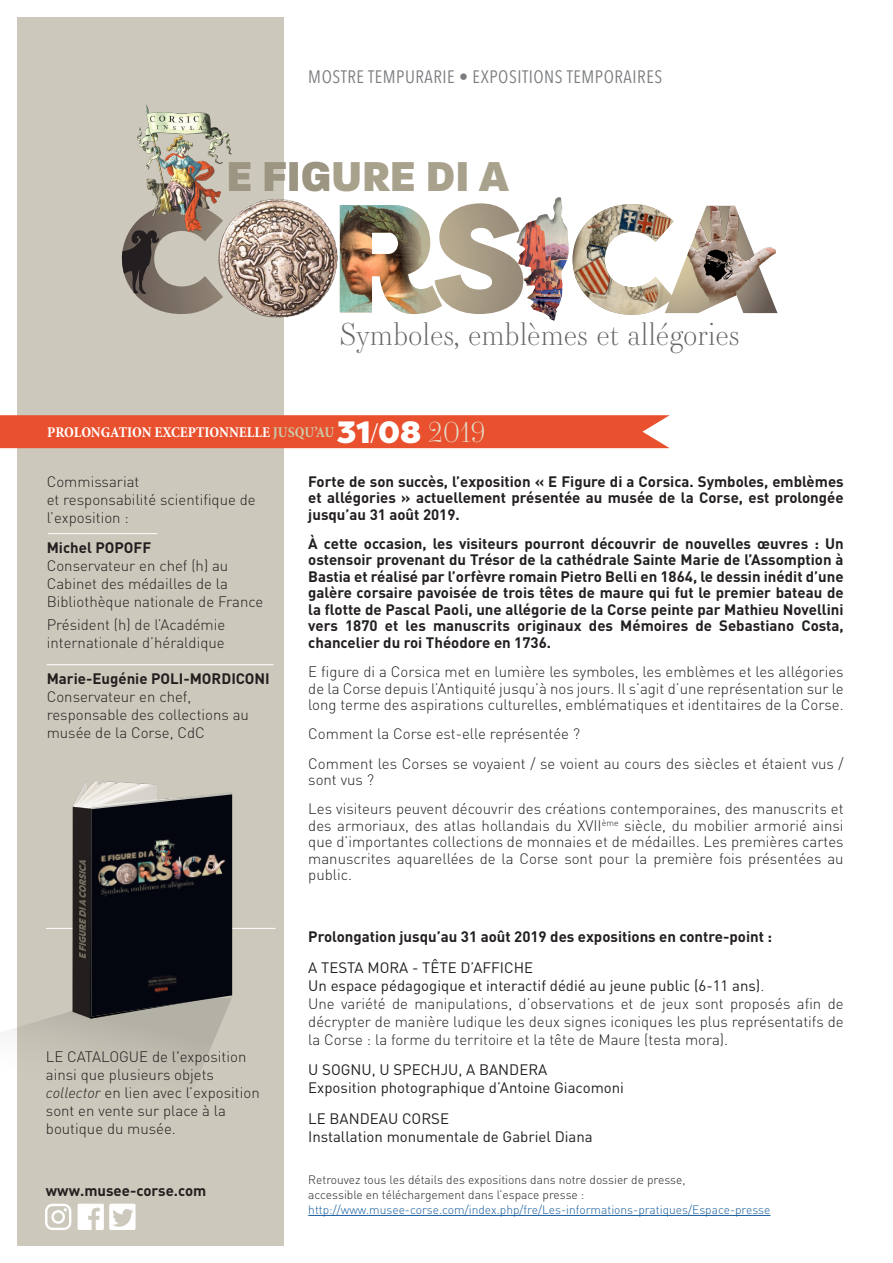
<style>
.page{position:relative;width:893px;height:1263px;background:#fff}
.page>*{position:absolute;margin:0;border:0;box-sizing:border-box;transform-origin:0 0}
.t1{font:800 45.15px "Paralucent";color:#a8a18c}
.t2{font:300 30.15px "Essonnes Display";color:#656568}
.t3{font:18px "Avenir Next Condensed";letter-spacing:.03em;color:#7a7c7f}
.t4{font:300 15px/18px "DINOT";color:#231f20}
.t5{font:700 15px/16.5px "DINOT";color:#231f20;text-align:justify}
.t6{font:15px/18px "DINOT";color:#231f20}
.t7{font:700 condensed 15px "Minion Pro";color:#fff}
.t8{font:300 12px/15px "DINOT";color:#231f20}
.t9{font:300 12px "DINOT";color:#175d9e}
.s1{color:#9b9581}
.s2{color:#cbc8a6}
.s3{font-family:"Filson Pro";font-weight:900;font-stretch:normal;font-size:30.75px}
.s4{font-family:"Paralucent";font-weight:200;font-stretch:normal;font-size:30.75px}
.s5{font-family:"Essonnes Display";font-weight:300;font-stretch:normal;font-size:27.3px;color:#e2e0cc}
.s6{font-style:italic}
.s7{font-weight:400}
</style>
<div class="page">
<div style="left:17px;top:17px;width:266px;height:1229px;background:#ccc8bb"></div>
<div style="left:485px;top:173px;width:111px;height:155px;background:#231f20;opacity:.46"></div>
<svg style="left:682px;top:205px;width:95px;height:109px"></svg>
<img style="left:573px;top:204px;width:109px;height:111px">
<img style="left:669px;top:206px;width:108px;height:101px">
<img style="left:256px;top:188px;width:44px;height:141px">
<img style="left:137px;top:104px;width:95px;height:99px">
<img style="left:121px;top:203px;width:402px;height:111px">
<hr style="left:48px;top:533px;width:109px;height:1px;background:#fff">
<hr style="left:47px;top:664px;width:227px;height:1px;background:#fff">
<hr style="left:46px;top:928px;width:230px;height:1px;background:#fff">
<div style="left:0;top:415px;width:670px;height:33px;background:#e9502e"></div>
<svg style="left:6px;top:997px;width:278px;height:131px"></svg>
<img style="left:67px;top:781px;width:161px;height:257px">
<img style="left:91px;top:794px;width:141px;height:222px">
<svg style="left:45px;top:1204px;width:26px;height:26px"></svg>
<svg style="left:78px;top:1204px;width:58px;height:26px"></svg>
<hr style="left:308px;top:1215px;width:462px;height:1px;background:#175d9e">
<p class="t3" style="left:308px;top:61px;width:355px">MOSTRE TEMPURARIE • EXPOSITIONS TEMPORAIRES</p>
<h1 class="t1" style="left:226px;top:149px;width:283px"><span class="s1">E FIG</span>URE DI A</h1>
<h2 class="t2" style="left:340px;top:313px;width:401px">Symboles, emblèmes et allégories</h2>
<p class="t7" style="left:47px;top:422px;width:440px">PROLONGATION EXCEPTIONNELLE <span class="s2">JUSQU’AU</span> <span class="s3">31</span><span class="s4">/</span><span class="s3">08</span> <span class="s5">2019</span></p>
<p class="t4" style="left:47px;top:472px;width:210px">Commissariat<br>et responsabilité scientifique de l’exposition :</p>
<p class="t5" style="left:47px;top:539px;width:106px">Michel POPOFF</p>
<p class="t4" style="left:47px;top:556px;width:218px">Conservateur en chef (h) au<br>Cabinet des médailles de la<br>Bibliothèque nationale de France</p>
<p class="t4" style="left:47px;top:615px;width:180px">Président (h) de l’Académie internationale d’héraldique</p>
<p class="t5" style="left:47px;top:669px;width:224px">Marie-Eugénie POLI-MORDICONI</p>
<p class="t4" style="left:47px;top:687px;width:204px">Conservateur en chef, responsable des collections au musée de la Corse, CdC</p>
<p class="t4" style="left:46px;top:1047px;width:215px">LE CATALOGUE de l'exposition ainsi que plusieurs objets <span class="s6">collector</span> en lien avec l’exposition sont en vente sur place à la boutique du musée.</p>
<p class="t5" style="left:46px;top:1181px;width:162px">www.musee-corse.com</p>
<p class="t5" style="left:308px;top:472px;width:537px">Forte de son succès, l’exposition « E Figure di a Corsica. Symboles, emblèmes et allégories » actuellement présentée au musée de la Corse, est prolongée jusqu’au 31 août 2019.</p>
<p class="t5" style="left:308px;top:535px;width:537px">À cette occasion, les visiteurs pourront découvrir de nouvelles œuvres : Un ostensoir provenant du Trésor de la cathédrale Sainte Marie de l’Assomption à Bastia et réalisé par l’orfèvre romain Pietro Belli en 1864, le dessin inédit d’une galère corsaire pavoisée de trois têtes de maure qui fut le premier bateau de la flotte de Pascal Paoli, une allégorie de la Corse peinte par Mathieu Novellini vers 1870 et les manuscrits originaux des Mémoires de Sebastiano Costa, chancelier du roi Théodore en 1736.</p>
<p class="t4" style="left:308px;top:663px;width:537px;line-height:16.5px;text-align:justify">E figure di a Corsica met en lumière les symboles, les emblèmes et les allégories de la Corse depuis l’Antiquité jusqu’à nos jours. Il s’agit d’une représentation sur le long terme des aspirations culturelles, emblématiques et identitaires de la Corse.</p>
<p class="t4" style="left:308px;top:719px;width:537px;line-height:29.2px">Comment la Corse est-elle représentée ?<br>Comment les Corses se voyaient / se voient au cours des siècles et étaient vus /</p>
<p class="t4" style="left:308px;top:764px;width:537px;line-height:29.2px">sont vus ?<br>Les visiteurs peuvent découvrir des créations contemporaines, des manuscrits et</p>
<p class="t4" style="left:308px;top:817px;width:537px;line-height:16.5px;text-align:justify">des armoriaux, des atlas hollandais du XVII<sup>ème</sup> siècle, du mobilier armorié ainsi que d’importantes collections de monnaies et de médailles. Les premières cartes manuscrites aquarellées de la Corse sont pour la première fois présentées au public.</p>
<p class="t5" style="left:308px;top:928px;width:465px">Prolongation jusqu’au 31 août 2019 des expositions en contre-point :</p>
<p class="t4" style="left:308px;top:958px;width:537px"><span class="s7">A TESTA MORA - TÊTE D’AFFICHE<br>Un espace pédagogique et interactif dédié au jeune public (6-11 ans)</span>.<br>Une variété de manipulations, d’observations et de jeux sont proposés afin de décrypter de manière ludique les deux signes iconiques les plus représentatifs de la Corse : la forme du territoire et la tête de Maure (testa mora).</p>
<p class="t6" style="left:308px;top:1060px;width:317px">U SOGNU, U SPECHJU, A BANDERA<br>Exposition photographique d’Antoine Giacomoni</p>
<p class="t6" style="left:308px;top:1109px;width:286px">LE BANDEAU CORSE<br>Installation monumentale de Gabriel Diana</p>
<p class="t8" style="left:308px;top:1171px;width:379px">Retrouvez tous les détails des expositions dans notre dossier de presse, accessible en téléchargement dans l’espace presse :</p>
<p class="t9" style="left:308px;top:1201px;width:464px">http://www.musee-corse.com/index.php/fre/Les-informations-pratiques/Espace-presse</p>
</div>
